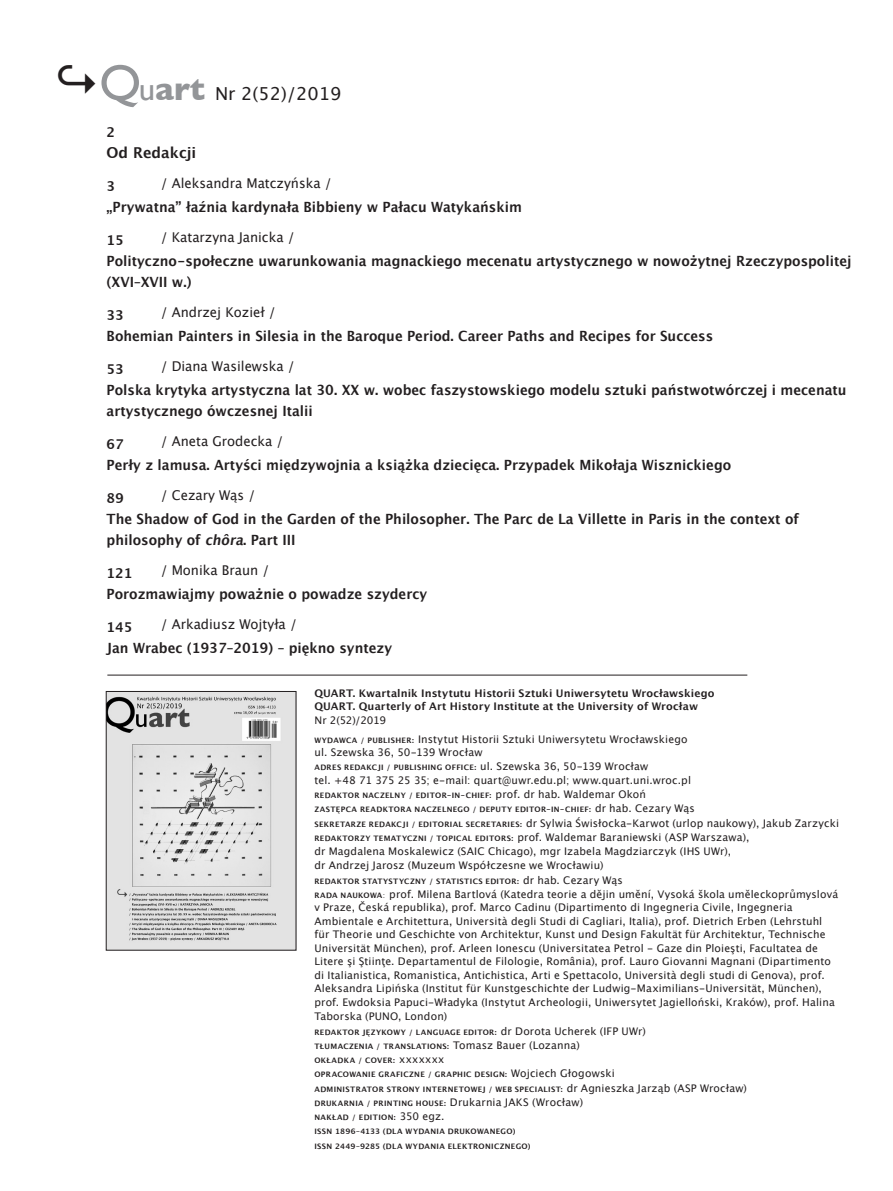
<style>
.page{position:relative;width:893px;height:1191px;background:#fff}
.page>*{position:absolute;margin:0;border:0;box-sizing:border-box;transform-origin:0 0}
.t1{font:17.85px "Lucida Grande";color:#231f20}
.t2{font:700 15px "Lucida Grande";color:#231f20}
.t3{font:700 14.1px/21px "Lucida Grande";color:#231f20;scale:.94 1}
.t4{font:13.5px "Lucida Grande";color:#231f20}
.t5{font:700 13.5px "Lucida Grande";color:#231f20}
.t6{font:10.5px/13.6px "Lucida Grande";letter-spacing:.015em;color:#231f20}
.t7{font:700 10.5px "Lucida Grande";letter-spacing:.01em;color:#231f20}
.t8{font:700 7.5px "Lucida Grande";letter-spacing:.045em;color:#231f20}
.s1{font-weight:700;font-size:44.7px}
.s2{font-family:"Gill Sans";font-size:51px;color:#939598}
.s3{font-family:"Gill Sans";font-size:32.85px;color:#939598}
.s4{font-family:"Gill Sans";font-weight:700;font-size:32.85px;color:#939598}
.s5{font-style:italic}
.s6{font-weight:700;font-size:7.5px}
.s7{font-weight:400;font-size:10.5px}
.s8{font-size:7.5px}
</style>
<div class="page">
<img style="left:108px;top:693px;width:186px;height:255px">
<div style="left:106px;top:691px;width:190px;height:259px;border:1px solid #231f20"></div>
<hr style="left:107px;top:674px;width:640px;height:1px;background:#231f20">
<p class="t1" style="left:55px;top:83px;width:288px"><span class="s1">↪</span><span class="s2">Q</span><span class="s3">u</span><span class="s4">art</span> Nr 2(52)/2019</p>
<p class="t5" style="left:107px;top:125px;width:10px">2</p>
<p class="t2" style="left:107px;top:144px;width:91px">Od Redakcji</p>
<p class="t5" style="left:107px;top:179px;width:10px">3</p>
<p class="t4" style="left:161px;top:176px;width:172px">/ Aleksandra Matczyńska /</p>
<p class="t3" style="left:107px;top:197px;width:443px">„Prywatna” łaźnia kardynała Bibbieny w Pałacu Watykańskim</p>
<p class="t5" style="left:107px;top:233px;width:19px">15</p>
<p class="t4" style="left:161px;top:230px;width:135px">/ Katarzyna Janicka /</p>
<p class="t3" style="left:107px;top:251px;width:794px">Polityczno-społeczne uwarunkowania  magnackiego mecenatu artystycznego w nowożytnej Rzeczypospolitej (XVI–XVII w.)</p>
<p class="t5" style="left:107px;top:308px;width:19px">33</p>
<p class="t4" style="left:161px;top:305px;width:117px">/ Andrzej Kozieł /</p>
<p class="t3" style="left:107px;top:326px;width:647px">Bohemian Painters in Silesia in the Baroque Period. Career Paths and Recipes for Success</p>
<p class="t5" style="left:107px;top:362px;width:19px">53</p>
<p class="t4" style="left:161px;top:359px;width:135px">/ Diana Wasilewska /</p>
<p class="t3" style="left:107px;top:380px;width:789px">Polska krytyka artystyczna lat 30. XX w.  wobec faszystowskiego modelu sztuki państwotwórczej  i mecenatu artystycznego ówczesnej Italii</p>
<p class="t5" style="left:107px;top:437px;width:19px">67</p>
<p class="t4" style="left:161px;top:434px;width:124px">/ Aneta Grodecka /</p>
<p class="t3" style="left:107px;top:455px;width:666px">Perły z lamusa. Artyści międzywojnia a książka dziecięca. Przypadek Mikołaja Wisznickiego</p>
<p class="t5" style="left:107px;top:491px;width:19px">89</p>
<p class="t4" style="left:161px;top:488px;width:96px">/ Cezary Wąs /</p>
<p class="t3" style="left:107px;top:509px;width:738px">The Shadow of God in the Garden of the Philosopher. The Parc de La Villette in Paris in the context of philosophy of <span class="s5">chôra</span>. Part III</p>
<p class="t5" style="left:107px;top:566px;width:27px">121</p>
<p class="t4" style="left:161px;top:563px;width:110px">/ Monika Braun /</p>
<p class="t3" style="left:107px;top:584px;width:342px">Porozmawiajmy poważnie o powadze szydercy</p>
<p class="t5" style="left:107px;top:620px;width:27px">145</p>
<p class="t4" style="left:161px;top:617px;width:138px">/ Arkadiusz Wojtyła /</p>
<p class="t3" style="left:107px;top:638px;width:305px">Jan Wrabec (1937–2019) – piękno syntezy</p>
<p class="t7" style="left:314px;top:687px;width:402px">QUART. Kwartalnik Instytutu Historii Sztuki Uniwersytetu Wrocławskiego</p>
<p class="t7" style="left:314px;top:700px;width:385px">QUART. Quarterly of Art History Institute at the University of Wrocław</p>
<p class="t6" style="left:314px;top:713px;width:73px">Nr 2(52)/2019</p>
<p class="t6" style="left:314px;top:732px;width:375px"><span class="s6">WYDAWCA / PUBLISHER:</span> Instytut Historii Sztuki Uniwersytetu Wrocławskiego</p>
<p class="t6" style="left:314px;top:745px;width:170px">ul. Szewska 36, 50-139 Wrocław</p>
<p class="t8" style="left:314px;top:763px;width:335px">ADRES REDAKCJI / PUBLISHING OFFICE: <span class="s7">ul. Szewska 36, 50-139 Wrocław</span></p>
<p class="t6" style="left:314px;top:773px;width:378px">tel. +48 71 375 25 35; e-mail: quart@uwr.edu.pl; www.quart.uni.wroc.pl</p>
<p class="t8" style="left:314px;top:791px;width:333px">REDAKTOR NACZELNY / EDITOR-IN-CHIEF: <span class="s7">prof. dr hab. Waldemar Okoń</span></p>
<p class="t8" style="left:314px;top:805px;width:382px">ZASTĘPCA READKTORA NACZELNEGO / DEPUTY EDITOR-IN-CHIEF: <span class="s7">dr hab. Cezary Wąs</span></p>
<p class="t6" style="left:314px;top:816px;width:526px"><span class="s6">SEKRETARZE REDAKCJI / EDITORIAL SECRETARIES:</span> dr Sylwia Świsłocka-Karwot (urlop naukowy), Jakub Zarzycki</p>
<p class="t6" style="left:314px;top:830px;width:436px;line-height:14.2px"><span class="s6">REDAKTORZY TEMATYCZNI / TOPICAL EDITORS:</span> prof. Waldemar Baraniewski (ASP Warszawa), dr Magdalena Moskalewicz (SAIC Chicago), mgr Izabela Magdziarczyk (IHS UWr),<br>dr Andrzej Jarosz (Muzeum Współczesne we Wrocławiu)</p>
<p class="t8" style="left:314px;top:876px;width:310px">REDAKTOR STATYSTYCZNY / STATISTICS EDITOR: <span class="s7">dr hab. Cezary Wąs</span></p>
<p class="t6" style="left:314px;top:887px;width:525px"><span class="s6">RADA NAUKOWA</span><span class="s8">:</span> prof. Milena Bartlová (Katedra teorie a dějin umění, Vysoká škola uměleckoprůmyslová v Praze, Česká republika), prof. Marco Cadinu (Dipartimento di Ingegneria Civile, Ingegneria Ambientale e Architettura, Università degli Studi di Cagliari, Italia), prof. Dietrich Erben (Lehrstuhl für Theorie und Geschichte von Architektur, Kunst und Design Fakultät für Architektur, Technische Universität München), prof. Arleen Ionescu (Universitatea Petrol - Gaze din Ploieşti, Facultatea de Litere şi Ştiinţe. Departamentul de Filologie, România), prof. Lauro Giovanni Magnani (Dipartimento di Italianistica, Romanistica, Antichistica, Arti e Spettacolo, Università degli studi di Genova), prof.<br>Aleksandra Lipińska (Institut für Kunstgeschichte der Ludwig-Maximilians-Universität, München), prof. Ewdoksia Papuci-Władyka (Instytut Archeologii, Uniwersytet Jagielloński, Kraków), prof. Halina Taborska (PUNO, London)</p>
<p class="t8" style="left:314px;top:1027px;width:333px">REDAKTOR JĘZYKOWY / LANGUAGE EDITOR: <span class="s7">dr Dorota Ucherek (IFP UWr)</span></p>
<p class="t8" style="left:314px;top:1041px;width:267px">TŁUMACZENIA / TRANSLATIONS: <span class="s7">Tomasz Bauer (Lozanna)</span></p>
<p class="t8" style="left:314px;top:1056px;width:132px">OKŁADKA / COVER: <span class="s7">xxxxxxx</span></p>
<p class="t8" style="left:314px;top:1070px;width:302px">OPRACOWANIE GRAFICZNE / GRAPHIC DESIGN: <span class="s7">Wojciech Głogowski</span></p>
<p class="t8" style="left:314px;top:1084px;width:434px">ADMINISTRATOR STRONY INTERNETOWEJ / WEB SPECIALIST: <span class="s7">dr Agnieszka Jarząb (ASP Wrocław)</span></p>
<p class="t8" style="left:314px;top:1098px;width:270px">DRUKARNIA / PRINTING HOUSE: <span class="s7">Drukarnia JAKS (Wrocław)</span></p>
<p class="t8" style="left:314px;top:1113px;width:131px">NAKŁAD / EDITION: <span class="s7">350 egz.</span></p>
<p class="t8" style="left:314px;top:1127px;width:203px">ISSN 1896–4133 (DLA WYDANIA DRUKOWANEGO)</p>
<p class="t8" style="left:314px;top:1141px;width:218px">ISSN 2449–9285 (DLA WYDANIA ELEKTRONICZNEGO)</p>
</div>
